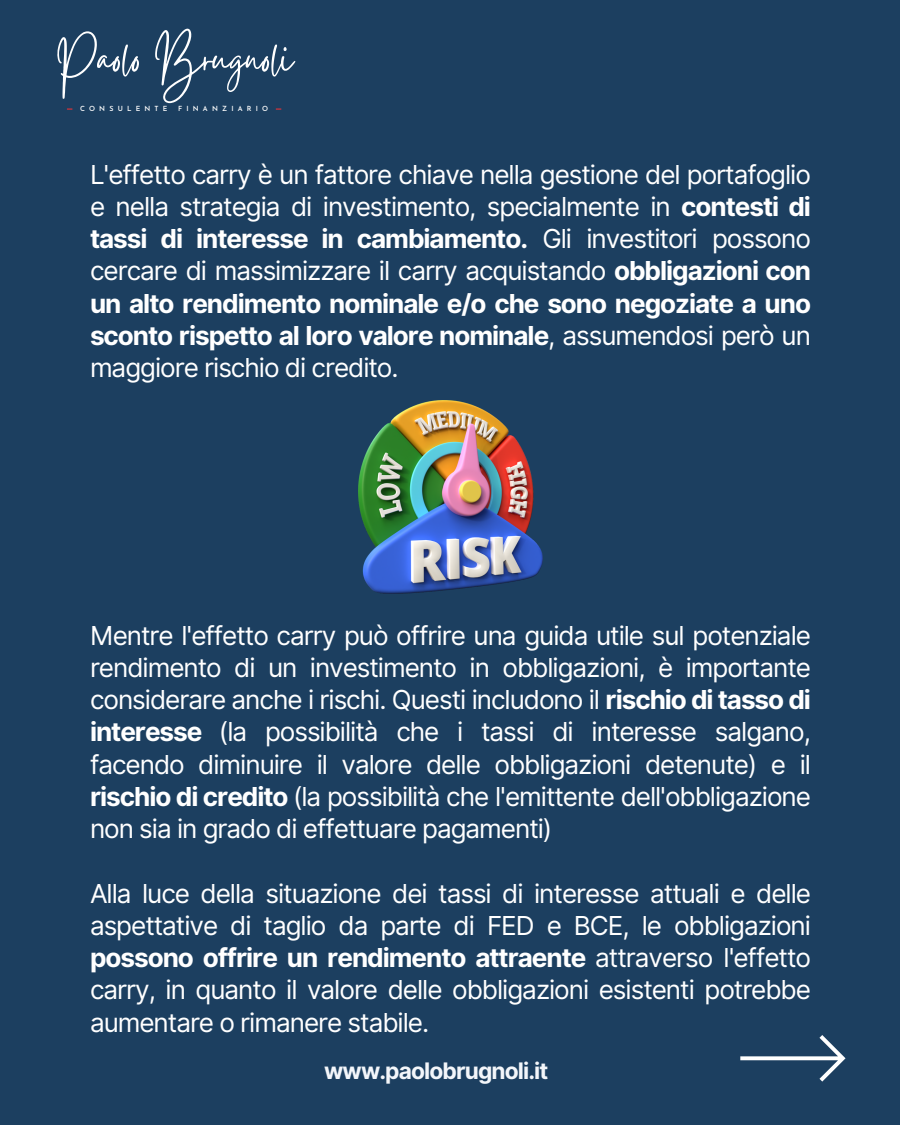
<style>
.page{position:relative;width:900px;height:1125px;background:#1c3f60}
.page>*{position:absolute;margin:0;border:0;box-sizing:border-box;transform-origin:0 0}
.t1{font:54px "Gistesy";color:#fff}
.t2{font:26.1px/32.2px "Inter";letter-spacing:-.04em;color:#fff;text-align:justify}
.t3{font:700 22.8px "Inter";letter-spacing:-.04em;color:#f3f6fa}
.t4{font:600 7px "Josefin Sans";letter-spacing:.6em;color:#fff}
.s1{font-weight:700}
</style>
<div class="page">
<svg style="left:740px;top:1035px;width:106px;height:47px"></svg>
<img style="left:358px;top:400px;width:184px;height:193px">
<h1 class="t1" style="left:55px;top:20px;width:239px">Paolo Brugnoli</h1>
<p class="t4" style="left:80px;top:106px;width:89px">CONSULENTE</p>
<p class="t4" style="left:178px;top:106px;width:92px">FINANZIARIO</p>
<h2 class="t2" style="left:90px;top:158px;width:723px">L'effetto carry è un fattore chiave nella gestione del portafoglio e nella strategia di investimento, specialmente in <span class="s1">contesti di tassi di interesse in cambiamento.</span> Gli investitori possono cercare di massimizzare il carry acquistando <span class="s1">obbligazioni con un alto rendimento nominale e/o che sono negoziate a uno sconto rispetto al loro valore nominale</span>, assumendosi però un maggiore rischio di credito.</h2>
<h2 class="t2" style="left:90px;top:619px;width:723px">Mentre l'effetto carry può offrire una guida utile sul potenziale rendimento di un investimento in obbligazioni, è importante considerare anche i rischi. Questi includono il <span class="s1">rischio di tasso di interesse</span> (la possibilità che i tassi di interesse salgano, facendo diminuire il valore delle obbligazioni detenute) e il <span class="s1">rischio di credito</span> (la possibilità che l'emittente dell'obbligazione non sia in grado di effettuare pagamenti)</h2>
<p class="t2" style="left:90px;top:877px;width:723px">Alla luce della situazione dei tassi di interesse attuali e delle aspettative di taglio da parte di FED e BCE, le obbligazioni <span class="s1">possono offrire un rendimento attraente</span> attraverso l'effetto carry, in quanto il valore delle obbligazioni esistenti potrebbe aumentare o rimanere stabile.</p>
<p class="t3" style="left:324px;top:1057px;width:226px">www.paolobrugnoli.it</p>
</div>
